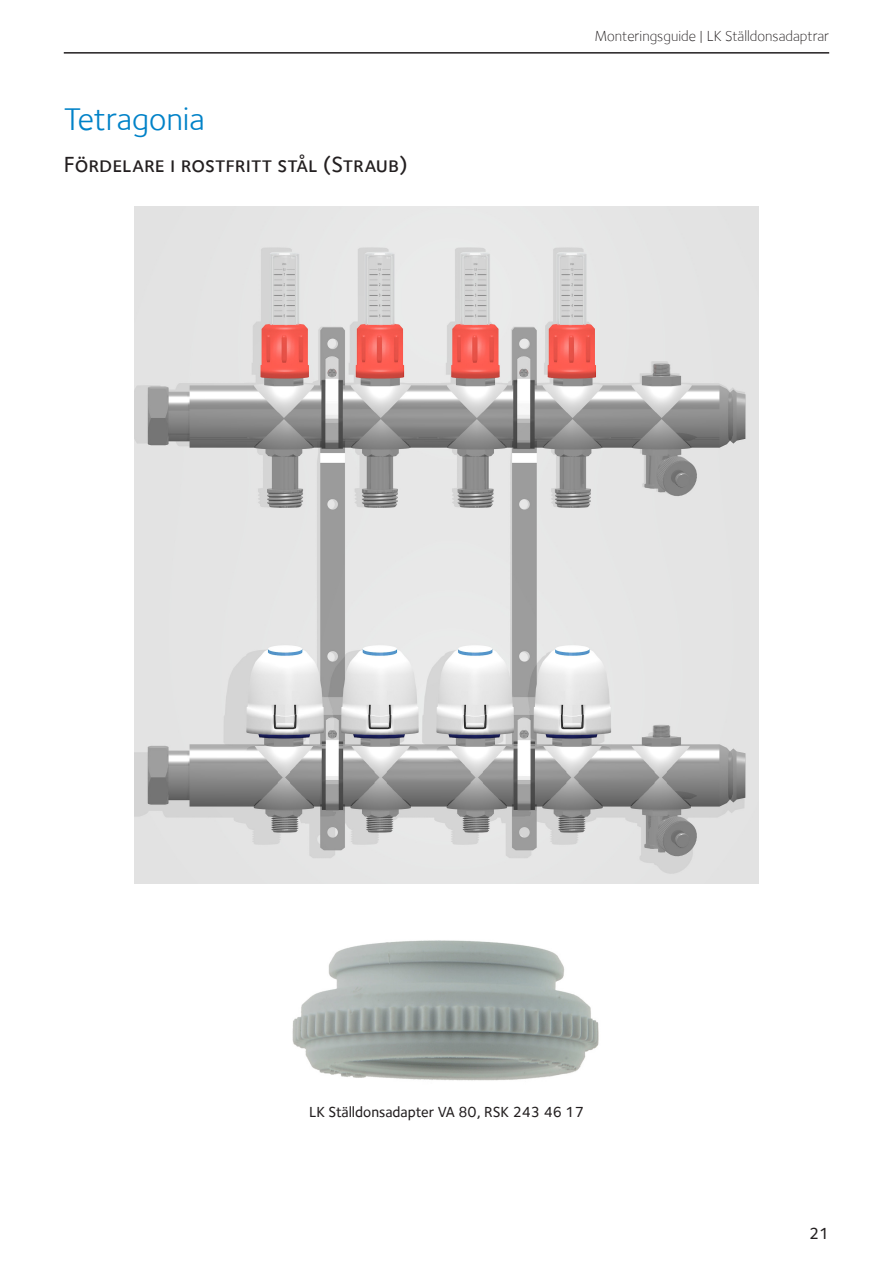
<style>
.page{position:relative;width:893px;height:1263px;background:#fff}
.page>*{position:absolute;margin:0;border:0;box-sizing:border-box;transform-origin:0 0}
.docname{font:33px "Foundry Sterling";color:#0082c8}
.t1{font:22.5px "Foundry Sterling Medium Expert";color:#231f20}
.t2{font:500 16.5px "Foundry Sterling";color:#231f20}
.t3{font:300 15px "Foundry Sterling";color:#231f20}
.t4{font:500 15px "Foundry Sterling";color:#231f20}
</style>
<div class="page">
<hr style="left:64px;top:52px;width:765px;height:2px;background:#231f20">
<img style="left:135px;top:206px;width:623px;height:678px">
<img style="left:292px;top:940px;width:307px;height:141px">
<p class="docname" style="left:64px;top:100px;width:143px">Tetragonia</p>
<p class="t1" style="left:64px;top:152px;width:346px">Fördelare i rostfritt stål (Straub)</p>
<p class="t3" style="left:594px;top:27px;width:236px">Monteringsguide | LK Ställdonsadaptrar</p>
<p class="t4" style="left:309px;top:1103px;width:276px">LK Ställdonsadapter VA 80, RSK 243 46 17</p>
<p class="t2" style="left:809px;top:1223px;width:22px">21</p>
</div>
